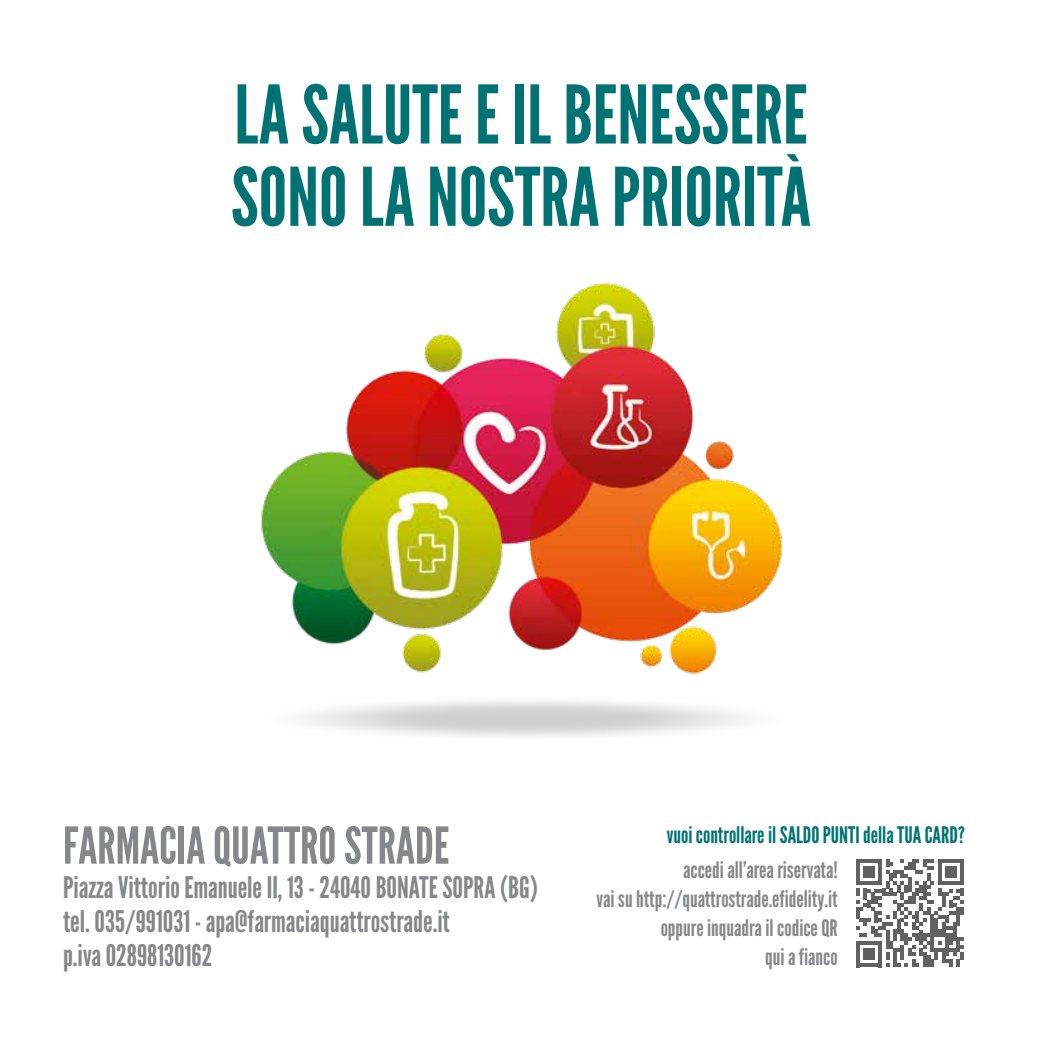
<style>
.page{position:relative;width:1042px;height:1042px;background:#fff}
.page>*{position:absolute;margin:0;border:0;box-sizing:border-box;transform-origin:0 0}
.t1{font:80.5px/82.2px "League Gothic";color:#007274}
.t2{font:50.75px "League Gothic";color:#85888a}
.t3{font:29.75px/34.1px "League Gothic";color:#85888a}
.t4{font:22.75px/28.9px "League Gothic";color:#85888a;text-align:right}
.t5{font:22.75px "League Gothic";color:#007274}
</style>
<div class="page">
<img style="left:261px;top:283px;width:522px;height:454px">
<svg style="left:856px;top:859px;width:108px;height:108px"></svg>
<h1 class="t1" style="left:231px;top:74px;width:581px">LA SALUTE E IL BENESSERE<br>SONO LA NOSTRA PRIORITÀ</h1>
<h2 class="t2" style="left:63px;top:815px;width:388px">FARMACIA QUATTRO STRADE</h2>
<p class="t3" style="left:63px;top:870px;width:476px">Piazza Vittorio Emanuele II, 13 - 24040 BONATE SOPRA (BG) tel. 035/991031 - apa@farmaciaquattrostrade.it<br>p.iva 02898130162</p>
<p class="t5" style="left:667px;top:821px;width:300px">vuoi controllare il SALDO PUNTI della TUA CARD?</p>
<p class="t4" style="left:596px;top:855px;width:243px">accedi all’area riservata!<br>vai su http://quattrostrade.efidelity.it oppure inquadra il codice QR<br>qui a fianco</p>
</div>
